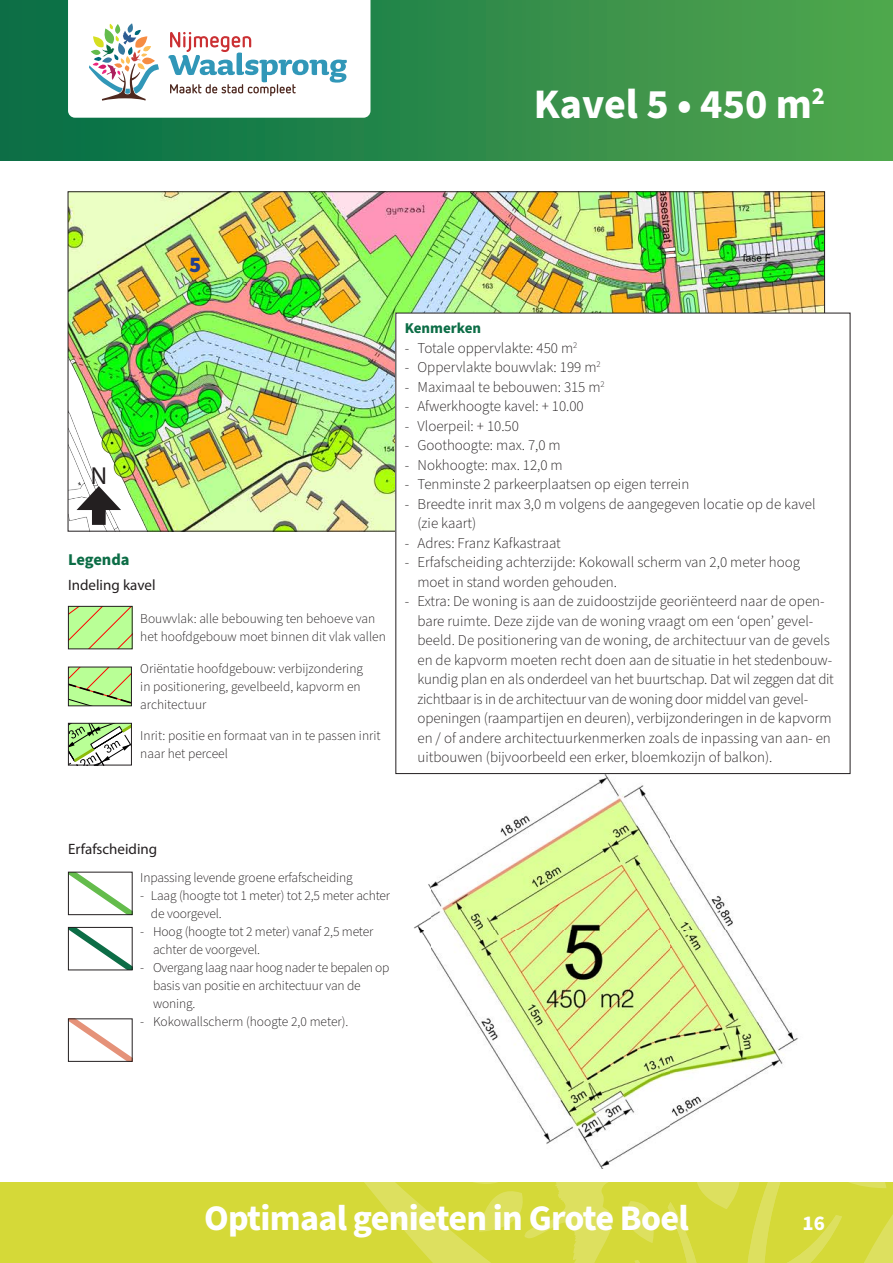
<style>
.page{position:relative;width:893px;height:1263px;background:#fff}
.page>*{position:absolute;margin:0;border:0;box-sizing:border-box;transform-origin:0 0}
.Grote_kop_wit{font:700 42px "Source Sans Pro";color:#fff}
.t1{font:700 36px "Source Sans Pro";letter-spacing:-.02em;color:#fff}
.subparagraaf{font:24.6px "Myriad Pro";color:#231f20}
.platte_tekst{font:900 22.5px "Source Sans Pro";color:#253f8e}
.Grote_kop_wit-2{font:700 21px "Source Sans Pro";color:#fff}
.Tussenkop_groen1{font:700 16.5px "Source Sans Pro";letter-spacing:-.005em;color:#0c6d46}
.platte_tekst-2{font:300 15px "Source Sans Pro";color:#231f20}
.platte_tekst-3{font:300 15px "Source Sans Pro";letter-spacing:-.02em;color:#231f20}
.subparagraaf-2{font:15px "Myriad Pro";color:#231f20}
.Tussenkop_groen1-2{font:700 15px "Source Sans Pro";color:#0c6d46}
.platte_tekst-4{font:300 13.5px/18px "Source Sans Pro";letter-spacing:-.01em;color:#231f20}
.subparagraaf-3{font:300 13.5px/18px "Source Sans Pro";letter-spacing:-.01em;color:#231f20}
</style>
<div class="page">
<img style="left:70px;top:193px;width:753px;height:336px">
<svg style="left:70px;top:608px;width:61px;height:39px;background:#bcf18e"></svg>
<div style="left:68px;top:606px;width:65px;height:43px;border:1px solid #231f20"></div>
<svg style="left:70px;top:669px;width:60px;height:35px;background:#b3e888"></svg>
<div style="left:68px;top:667px;width:64px;height:39px;border:1px solid #231f20"></div>
<div style="left:0;top:0;width:893px;height:160px;background:linear-gradient(to right,#046d46,#53a64d)"></div>
<img style="left:395px;top:774px;width:455px;height:395px">
<div style="left:92px;top:501px;width:14px;height:24px;background:#231f20"></div>
<svg style="left:77px;top:486px;width:44px;height:24px"></svg>
<div style="left:396px;top:313px;width:454px;height:460px;background:#fff"></div>
<svg style="left:68px;top:0;width:302px;height:118px"></svg>
<div style="left:0;top:1182px;width:893px;height:81px;background:#d5d938"></div>
<svg style="left:364px;top:1182px;width:529px;height:81px"></svg>
<svg style="left:70px;top:725px;width:60px;height:38px"></svg>
<div style="left:68px;top:723px;width:64px;height:42px;border:1px solid #231f20"></div>
<svg style="left:70px;top:874px;width:61px;height:39px"></svg>
<div style="left:68px;top:872px;width:65px;height:43px;border:1px solid #231f20"></div>
<svg style="left:70px;top:929px;width:61px;height:39px"></svg>
<div style="left:68px;top:927px;width:65px;height:43px;border:1px solid #231f20"></div>
<svg style="left:70px;top:1020px;width:61px;height:40px"></svg>
<div style="left:68px;top:1018px;width:65px;height:44px;border:1px solid #231f20"></div>
<p class="Grote_kop_wit" style="left:534px;top:75px;width:292px">Kavel 5 • 450 m<sup>2</sup></p>
<p class="platte_tekst" style="left:189px;top:249px;width:14px">5</p>
<p class="subparagraaf" style="left:91px;top:460px;width:18px">N</p>
<p class="Tussenkop_groen1" style="left:68px;top:548px;width:63px">Legenda</p>
<p class="subparagraaf-2" style="left:68px;top:576px;width:89px">Indeling kavel</p>
<p class="subparagraaf-3" style="left:140px;top:610px;width:247px">Bouwvlak: alle bebouwing ten behoeve van het hoofdgebouw moet binnen dit vlak vallen</p>
<p class="platte_tekst-4" style="left:140px;top:660px;width:224px">Oriëntatie hoofdgebouw: verbijzondering in positionering, gevelbeeld, kapvorm en architectuur</p>
<p class="platte_tekst-4" style="left:140px;top:727px;width:242px">Inrit: positie en formaat van in te passen inrit naar het perceel</p>
<p class="Tussenkop_groen1-2" style="left:405px;top:318px;width:78px">Kenmerken</p>
<p class="platte_tekst-2" style="left:405px;top:338px;width:174px">- Totale oppervlakte: 450 m<sup>2</sup></p>
<p class="platte_tekst-2" style="left:405px;top:357px;width:197px">- Oppervlakte bouwvlak: 199 m<sup>2</sup></p>
<p class="platte_tekst-2" style="left:405px;top:377px;width:202px">- Maximaal te bebouwen: 315 m<sup>2</sup></p>
<p class="platte_tekst-2" style="left:405px;top:396px;width:181px">- Afwerkhoogte kavel: + 10.00</p>
<p class="platte_tekst-2" style="left:405px;top:416px;width:116px">- Vloerpeil: + 10.50</p>
<p class="platte_tekst-2" style="left:405px;top:435px;width:158px">- Goothoogte: max. 7,0 m</p>
<p class="platte_tekst-2" style="left:405px;top:455px;width:160px">- Nokhoogte: max. 12,0 m</p>
<p class="platte_tekst-2" style="left:405px;top:474px;width:286px">- Tenminste 2 parkeerplaatsen op eigen terrein</p>
<p class="platte_tekst-2" style="left:405px;top:494px;width:412px">- Breedte inrit max 3,0 m volgens de aangegeven locatie op de kavel</p>
<p class="platte_tekst-2" style="left:417px;top:513px;width:60px">(zie kaart)</p>
<p class="platte_tekst-2" style="left:405px;top:533px;width:158px">- Adres: Franz Kafkastraat</p>
<p class="platte_tekst-2" style="left:405px;top:552px;width:397px">- Erfafscheiding achterzijde: Kokowall scherm van 2,0 meter hoog</p>
<p class="platte_tekst-2" style="left:417px;top:572px;width:201px">moet in stand worden gehouden.</p>
<p class="platte_tekst-2" style="left:405px;top:591px;width:421px">- Extra: De woning is aan de zuidoostzijde georiënteerd naar de open-</p>
<p class="platte_tekst-2" style="left:417px;top:611px;width:397px">bare ruimte. Deze zijde van de woning vraagt om een ‘open’ gevel-</p>
<p class="platte_tekst-2" style="left:417px;top:630px;width:414px">beeld. De positionering van de woning, de architectuur van de gevels</p>
<p class="platte_tekst-2" style="left:417px;top:650px;width:416px">en de kapvorm moeten recht doen aan de situatie in het stedenbouw-</p>
<p class="platte_tekst-2" style="left:417px;top:669px;width:418px">kundig plan en als onderdeel van het buurtschap. Dat wil zeggen dat dit</p>
<p class="platte_tekst-3" style="left:417px;top:689px;width:392px">zichtbaar is in de architectuur van de woning door middel van gevel-</p>
<p class="platte_tekst-2" style="left:417px;top:708px;width:416px">openingen (raampartijen en deuren), verbijzonderingen in de kapvorm</p>
<p class="platte_tekst-2" style="left:417px;top:728px;width:415px">en / of andere architectuurkenmerken zoals de inpassing van aan- en</p>
<p class="platte_tekst-2" style="left:417px;top:747px;width:357px">uitbouwen (bijvoorbeeld een erker, bloemkozijn of balkon).</p>
<p class="subparagraaf-2" style="left:68px;top:840px;width:91px">Erfafscheiding</p>
<p class="subparagraaf-3" style="left:140px;top:869px;width:214px">Inpassing levende groene erfafscheiding</p>
<p class="subparagraaf-3" style="left:140px;top:887px;width:251px">- Laag (hoogte tot 1 meter) tot 2,5 meter achter</p>
<p class="subparagraaf-3" style="left:151px;top:905px;width:72px">de voorgevel.</p>
<p class="platte_tekst-4" style="left:140px;top:923px;width:235px">- Hoog (hoogte tot 2 meter) vanaf 2,5 meter</p>
<p class="platte_tekst-4" style="left:153px;top:941px;width:109px">achter de voorgevel.</p>
<p class="platte_tekst-4" style="left:140px;top:959px;width:251px">- Overgang laag naar hoog nader te bepalen op</p>
<p class="platte_tekst-4" style="left:153px;top:977px;width:209px">basis van positie en architectuur van de</p>
<p class="platte_tekst-4" style="left:153px;top:995px;width:44px">woning.</p>
<p class="platte_tekst-4" style="left:140px;top:1013px;width:210px">- Kokowallscherm (hoogte 2,0 meter).</p>
<p class="t1" style="left:204px;top:1193px;width:486px">Optimaal genieten in Grote Boel</p>
<p class="Grote_kop_wit-2" style="left:803px;top:1208px;width:24px">16</p>
</div>
